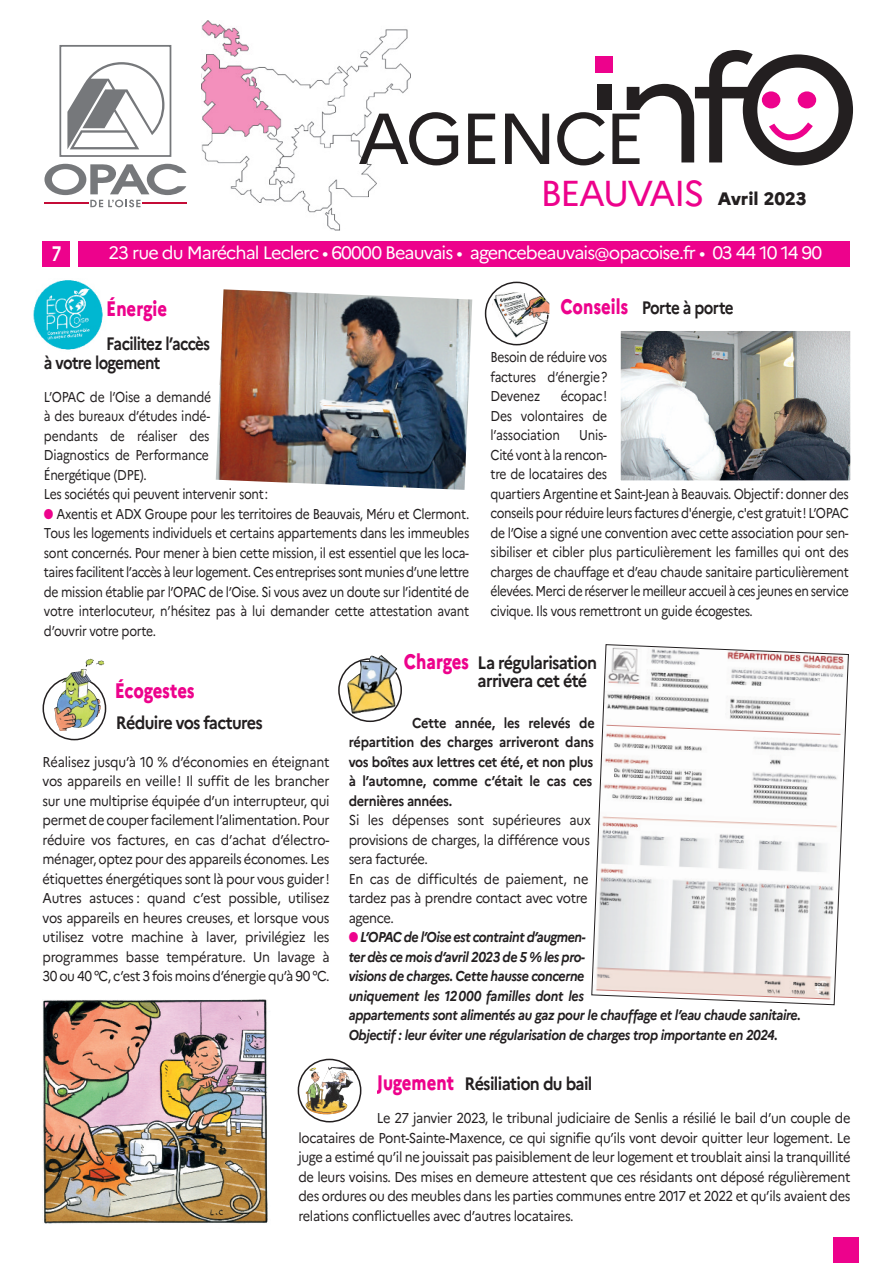
<style>
.page{position:relative;width:893px;height:1263px;background:#fff}
.page>*{position:absolute;margin:0;border:0;box-sizing:border-box;transform-origin:0 0}
.t1{font:150px "Marianne";color:#231f20}
.t2{font:72px "Marianne";letter-spacing:-.05em;color:#231f20}
.t3{font:36px "Marianne";letter-spacing:-.05em;color:#ed028c}
.t4{font:800 21px "Marianne";letter-spacing:-.01em;color:#ed028c;scale:.8 1}
.t5{font:700 21px "Marianne";color:#fff;scale:.75 1}
.t6{font:700 18px/18px "Marianne";letter-spacing:-.04em;color:#231f20;scale:.9 1}
.t7{font:18px "Marianne";letter-spacing:-.05em;color:#fff}
.t8{font:700 18px/19.5px "Marianne";letter-spacing:-.04em;color:#231f20;scale:.85 1}
.t9{font:800 18px "Marianne";color:#231f20}
.t10{font:14.25px/19.5px "Marianne";letter-spacing:-.025em;color:#231f20;text-align:justify;scale:.9 1}
.t11{font:14.25px/19.5px "Marianne";letter-spacing:-.025em;color:#231f20;text-align:justify;scale:.85 1}
.t12{font:italic 700 14.25px/19.5px "Marianne";letter-spacing:-.03em;color:#231f20;scale:.9 1}
.t13{font:700 14.25px/19.5px "Marianne";letter-spacing:-.02em;color:#231f20;scale:.9 1}
.s1{font-weight:800;font-size:21px;color:#ed028c}
.s2{color:#ed028c}
</style>
<div class="page">
<div style="left:59px;top:45px;width:112px;height:112px;border:2px solid #76787b"></div>
<svg style="left:67px;top:62px;width:97px;height:87px"></svg>
<svg style="left:44px;top:164px;width:143px;height:43px"></svg>
<hr style="left:44px;top:203px;width:45px;height:1px;background:#c40c37">
<hr style="left:142px;top:203px;width:44px;height:1px;background:#c40c37">
<div style="left:762px;top:91px;width:18px;height:17px;background:#ed028c;border-radius:50%"></div>
<div style="left:798px;top:91px;width:18px;height:17px;background:#ed028c;border-radius:50%"></div>
<svg style="left:769px;top:122px;width:44px;height:19px"></svg>
<div style="left:596px;top:57px;width:17px;height:17px;background:#ed028c"></div>
<div style="left:43px;top:241px;width:807px;height:25px;background:#ed028c"></div>
<div style="left:70px;top:232px;width:8px;height:44px;background:#fff"></div>
<img style="left:202px;top:21px;width:208px;height:209px">
<div style="left:833px;top:1237px;width:26px;height:26px;background:#ed028c"></div>
<svg style="left:43px;top:679px;width:63px;height:61px"></svg>
<img style="left:62px;top:659px;width:42px;height:54px">
<img style="left:216px;top:289px;width:256px;height:201px">
<img style="left:43px;top:999px;width:227px;height:225px">
<img style="left:622px;top:332px;width:227px;height:147px">
<div style="left:615px;top:325px;width:241px;height:161px;border:6px solid #fff"></div>
<svg style="left:485px;top:282px;width:55px;height:63px"></svg>
<img style="left:492px;top:292px;width:58px;height:46px">
<img style="left:298px;top:1059px;width:63px;height:63px">
<svg style="left:338px;top:668px;width:64px;height:54px"></svg>
<img style="left:347px;top:655px;width:51px;height:59px">
<svg style="left:591px;top:644px;width:258px;height:361px"></svg>
<img style="left:33px;top:280px;width:70px;height:70px">
<h1 class="t1" style="left:581px;top:50px;width:281px">InfO</h1>
<h2 class="t2" style="left:357px;top:110px;width:289px">AGENCE</h2>
<h3 class="t5" style="left:52px;top:245px;width:14px">7</h3>
<h3 class="t3" style="left:540px;top:179px;width:166px">BEAUVAIS</h3>
<p class="t9" style="left:718px;top:191px;width:90px">Avril 2023</p>
<p class="t7" style="left:109px;top:245px;width:715px">23 rue du Maréchal Leclerc • 60000 Beauvais • agencebeauvais@opacoise.fr • 03 44 10 14 90</p>
<h3 class="t4" style="left:106px;top:300px;width:77px">Énergie</h3>
<p class="t8" style="left:560px;top:300px;width:205px"><span class="s1">Conseils</span> Porte à porte</p>
<p class="t8" style="left:44px;top:335px;width:197px;text-indent:62px">Facilitez l’accès à votre logement</p>
<p class="t11" style="left:44px;top:388px;width:265px;text-align:left">L’OPAC de l’Oise a demandé<br>à des bureaux d’études indé-<br>pendants de réaliser des<br>Diagnostics de Performance<br>Énergétique (DPE).<br>Les sociétés qui peuvent intervenir sont:</p>
<p class="t11" style="left:44px;top:505px;width:502px"><span class="s2">●</span> Axentis et ADX Groupe pour les territoires de Beauvais, Méru et Clermont.<br>Tous les logements individuels et certains appartements dans les immeubles sont concernés. Pour mener à bien cette mission, il est essentiel que les loca&shy;taires facilitent l’accès à leur logement. Ces entreprises sont munies d’une lettre de mission établie par l’OPAC de l’Oise. Si vous avez un doute sur l’identité de votre interlocuteur, n’hésitez pas à lui demander cette attestation avant d’ouvrir votre porte.</p>
<p class="t11" style="left:490px;top:349px;width:139px">Besoin de réduire vos factures d’énergie?<br>Devenez</p>
<p class="t11" style="left:490px;top:388px;width:139px;text-indent:70px">écopac!<br>Des volontaires de l’association</p>
<p class="t11" style="left:490px;top:427px;width:423px;text-align:left;text-indent:89px">Unis-<br>Cité vont à la rencon-<br>tre de locataires des<br>quartiers Argentine et Saint-Jean à Beauvais. Objectif: donner des conseils pour réduire leurs factures d'énergie, c'est gratuit! L’OPAC de l’Oise a signé une convention avec cette association pour sen&shy;sibiliser et cibler plus particulièrement les familles qui ont des charges de chauffage et d’eau chaude sanitaire particulièrement élevées. Merci de réserver le meilleur accueil à ces jeunes en service civique. Ils vous remettront un guide écogestes.</p>
<h3 class="t4" style="left:115px;top:682px;width:102px">Écogestes</h3>
<p class="t6" style="left:116px;top:715px;width:165px">Réduire vos factures</p>
<p class="t10" style="left:43px;top:753px;width:320px">Réalisez jusqu’à 10 % d’économies en éteignant vos appareils en veille! Il suffit de les brancher sur une multiprise équipée d’un interrupteur, qui permet de couper facilement l’alimentation. Pour réduire vos factures, en cas d’achat d’électro&shy;ménager, optez pour des appareils économes. Les étiquettes énergétiques sont là pour vous guider!<br>Autres astuces : quand c’est possible, utilisez vos appareils en heures creuses, et lorsque vous utilisez votre machine à laver, privilégiez les programmes basse température. Un lavage à 30 ou 40 °C, c’est 3 fois moins d’énergie qu’à 90 °C.</p>
<p class="t6" style="left:478px;top:655px;width:134px;text-indent:-74px"><span class="s1">Charges</span> La régularisation arrivera cet été</p>
<p class="t13" style="left:349px;top:714px;width:275px;text-indent:63px">Cette année, les relevés de répartition des charges arriveront dans vos boîtes aux lettres cet été, et non plus à l’automne, comme c’était le cas ces dernières années.</p>
<p class="t10" style="left:349px;top:812px;width:271px;text-align:left">Si les dépenses sont supérieures aux provisions de charges, la différence vous sera facturée.<br>En cas de difficultés de paiement, ne tardez pas à prendre contact avec votre agence.</p>
<p class="t12" style="left:349px;top:929px;width:504px"><span class="s2">●</span> L’OPAC de l’Oise est contraint d’augmen-<br>ter dès ce mois d’avril 2023 de 5 % les pro-<br>visions de charges. Cette hausse concerne<br>uniquement les 12000 familles dont les<br>appartements sont alimentés au gaz pour le chauffage et l’eau chaude sanitaire.<br>Objectif : leur éviter une régularisation de charges trop importante en 2024.</p>
<p class="t6" style="left:377px;top:1077px;width:241px"><span class="s1">Jugement</span> Résiliation du bail</p>
<p class="t10" style="left:298px;top:1110px;width:615px;text-indent:78px">Le 27 janvier 2023, le tribunal judiciaire de Senlis a résilié le bail d’un couple de locataires de Pont-Sainte-Maxence, ce qui signifie qu’ils vont devoir quitter leur logement. Le juge a estimé qu’il ne jouissait pas paisiblement de leur logement et troublait ainsi la tranquillité de leurs voisins. Des mises en demeure attestent que ces résidants ont déposé régulièrement des ordures ou des meubles dans les parties communes entre 2017 et 2022 et qu’ils avaient des relations conflictuelles avec d’autres locataires.</p>
</div>
